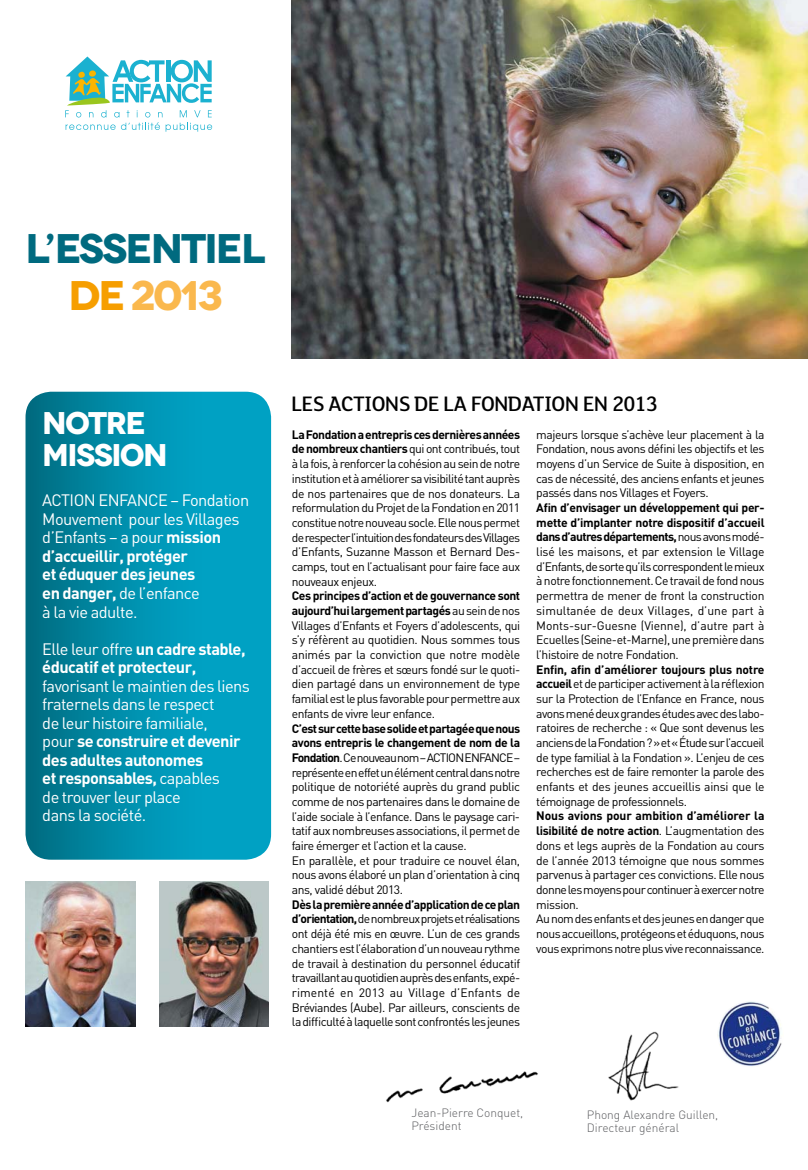
<style>
.page{position:relative;width:808px;height:1170px;background:#fff}
.page>*{position:absolute;margin:0;border:0;box-sizing:border-box;transform-origin:0 0}
.t1{font:700 41.25px/47px "Novecentowide";letter-spacing:-.05em;color:#006a7f;text-align:center}
.t2{font:700 31.35px/31.3px "Novecentowide";letter-spacing:-.05em;color:#fff}
.t3{font:500 22.8px "FS Lola";letter-spacing:-.03em;color:#000}
.t4{font:16.35px/18.5px "DIN";letter-spacing:-.035em;color:#fff}
.t5{font:700 16.35px/18.5px "DIN";letter-spacing:-.03em;color:#fff}
.t6{font:12.15px/14.7px "DIN";letter-spacing:-.04em;color:#000;text-align:justify}
.t7{font:300 11.85px/13.4px "DIN";color:#5a5b5e}
.s1{color:#f69e00}
.s2{color:#fab84d}
.s3{font-weight:700}
.s4{font-weight:400}
</style>
<div class="page">
<img style="left:608px;top:1031px;width:71px;height:70px">
<img style="left:386px;top:1071px;width:152px;height:32px">
<div style="left:26px;top:391px;width:245px;height:468px;background:linear-gradient(to right,#00738a,#00add2);border-radius:26px"></div>
<img style="left:291px;top:0;width:517px;height:358px">
<img style="left:717px;top:1000px;width:67px;height:67px;border-radius:50%">
<svg style="left:65px;top:56px;width:147px;height:76px"></svg>
<img style="left:26px;top:881px;width:109px;height:145px">
<img style="left:159px;top:881px;width:110px;height:145px">
<h1 class="t1" style="left:26px;top:225px;width:242px">L’ESSENTIEL<br><span class="s1">DE</span> <span class="s2">2013</span></h1>
<h2 class="t2" style="left:42px;top:408px;width:127px">NOTRE<br>MISSION</h2>
<h3 class="t4" style="left:42px;top:493px;width:208px">ACTION ENFANCE – Fondation<br>Mouvement pour les Villages d’Enfants – a pour <span class="s3">mission d’accueillir, protéger<br>et éduquer des jeunes<br>en danger,</span> de l’enfance<br>à la vie adulte.</h3>
<h3 class="t5" style="left:42px;top:641px;width:205px"><span class="s4">Elle leur offre</span> un cadre stable, éducatif et protecteur,</h3>
<h3 class="t4" style="left:42px;top:678px;width:209px">favorisant le maintien des liens fraternels dans le respect<br>de leur histoire familiale,<br>pour <span class="s3">se construire et devenir des adultes autonomes<br>et responsables,</span> capables<br>de trouver leur place<br>dans la société.</h3>
<h3 class="t3" style="left:291px;top:397px;width:368px">LES ACTIONS DE LA FONDATION EN 2013</h3>
<p class="t6" style="left:292px;top:428px;width:230px"><span class="s3">La Fondation a entrepris ces dernières années de nombreux chantiers</span> qui ont contribués, tout à la fois, à renforcer la cohésion au sein de notre institution et à améliorer sa visibilité tant auprès de nos partenaires que de nos donateurs. La reformulation du Projet de la Fondation en 2011 constitue notre nouveau socle. Elle nous permet de respecter l’intuition des fondateurs des Villages d’Enfants, Suzanne Masson et Bernard Des&shy;camps, tout en l’actualisant pour faire face aux nouveaux enjeux.</p>
<p class="t6" style="left:292px;top:590px;width:230px"><span class="s3">Ces principes d’action et de gouvernance sont aujourd’hui largement partagés</span> au sein de nos Villages d’Enfants et Foyers d’adolescents, qui s’y réfèrent au quotidien. Nous sommes tous animés par la conviction que notre modèle d’accueil de frères et sœurs fondé sur le quoti&shy;dien partagé dans un environnement de type familial est le plus favorable pour permettre aux enfants de vivre leur enfance.</p>
<p class="t6" style="left:292px;top:722px;width:230px;text-align:left"><span class="s3">C’est sur cette base solide et partagée que nous avons entrepris le changement de nom de la Fondation</span>. Ce nouveau nom – ACTION ENFANCE – représente en effet un élément central dans notre politique de notoriété auprès du grand public comme de nos partenaires dans le domaine de l’aide sociale à l’enfance. Dans le paysage cari&shy;tatif aux nombreuses associations, il permet de faire émerger et l’action et la cause.<br>En parallèle, et pour traduire ce nouvel élan, nous avons élaboré un plan d’orientation à cinq ans, validé début 2013.</p>
<p class="t6" style="left:292px;top:898px;width:230px"><span class="s3">Dès la première année d’application de ce plan d’orientation,</span> de nombreux projets et réalisations ont déjà été mis en œuvre. L’un de ces grands chantiers est l’élaboration d’un nouveau rythme de travail à destination du personnel éducatif travaillant au quotidien auprès des enfants, expé&shy;rimenté en 2013 au Village d’Enfants de Bréviandes (Aube). Par ailleurs, conscients de la difficulté à laquelle sont confrontés les jeunes</p>
<p class="t6" style="left:536px;top:428px;width:230px">majeurs lorsque s’achève leur placement à la Fondation, nous avons défini les objectifs et les moyens d’un Service de Suite à disposition, en cas de nécessité, des anciens enfants et jeunes passés dans nos Villages et Foyers.</p>
<p class="t6" style="left:536px;top:502px;width:230px"><span class="s3">Afin d’envisager un développement qui per&shy;mette d’implanter notre dispositif d’accueil dans d’autres départements,</span> nous avons modé&shy;lisé les maisons, et par extension le Village d’Enfants, de sorte qu’ils correspondent le mieux à notre fonctionnement. Ce travail de fond nous permettra de mener de front la construction simultanée de deux Villages, d’une part à Monts-sur-Guesne (Vienne), d’autre part à Ecuelles (Seine-et-Marne), une première dans l’histoire de notre Fondation.</p>
<p class="t6" style="left:536px;top:663px;width:230px"><span class="s3">Enfin, afin d’améliorer toujours plus notre accueil</span> et de participer activement à la réflexion sur la Protection de l’Enfance en France, nous avons mené deux grandes études avec des labo&shy;ratoires de recherche : « Que sont devenus les anciens de la Fondation ? » et « Étude sur l’accueil de type familial à la Fondation ». L’enjeu de ces recherches est de faire remonter la parole des enfants et des jeunes accueillis ainsi que le témoignage de professionnels.</p>
<p class="t6" style="left:536px;top:810px;width:230px;text-align:left"><span class="s3">Nous avions pour ambition d’améliorer la lisibilité de notre action</span>. L’augmentation des dons et legs auprès de la Fondation au cours de l’année 2013 témoigne que nous sommes parvenus à partager ces convictions. Elle nous donne les moyens pour continuer à exercer notre mission.<br>Au nom des enfants et des jeunes en danger que nous accueillons, protégeons et éduquons, nous vous exprimons notre plus vive reconnaissance.</p>
<p class="t7" style="left:411px;top:1107px;width:113px">Jean-Pierre Conquet,<br>Président</p>
<p class="t7" style="left:587px;top:1109px;width:133px">Phong Alexandre Guillen,<br>Directeur général</p>
</div>
